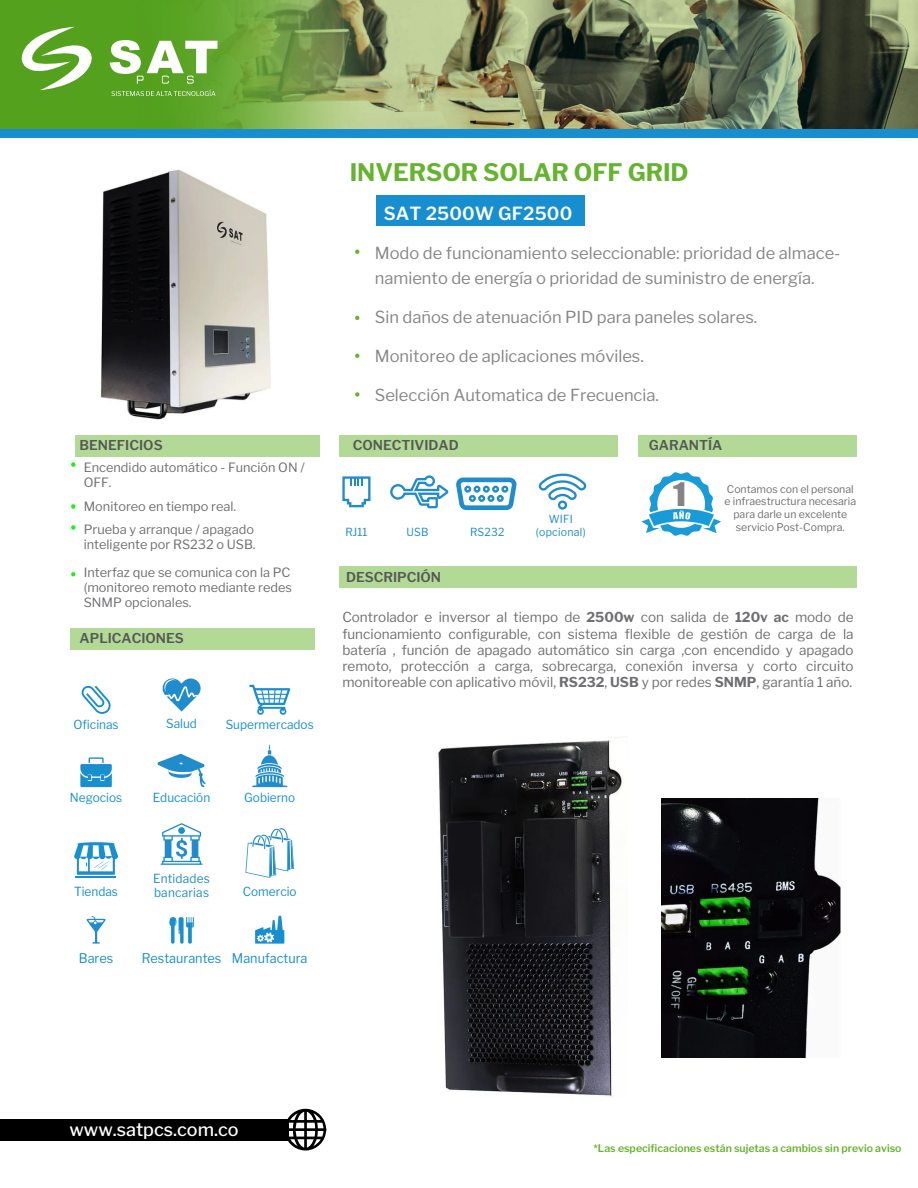
<style>
.page{position:relative;width:918px;height:1188px;background:#fff}
.page>*{position:absolute;margin:0;border:0;box-sizing:border-box;transform-origin:0 0}
.t1{font:29.85px "Impact";color:#848485;scale:1.12 1}
.t2{font:700 24px "Libre Franklin";color:#65b32e}
.t3{font:500 18px "Libre Franklin";color:#fff}
.t4{font:600 18px "Libre Franklin";letter-spacing:.01em;color:#fff}
.t5{font:16.5px/25.5px "Libre Franklin";color:#868686}
.t6{font:13.65px/16.2px "Libre Franklin";color:#6f6f73;text-align:justify}
.t7{font:600 13.5px "Libre Franklin";color:#575756}
.t8{font:13.35px "Libre Franklin";color:#198fcf;scale:.95 1}
.t9{font:12.75px/15.3px "Libre Franklin";color:#6f6f73}
.t10{font:12.45px "Libre Franklin";color:#198fcf;scale:.95 1}
.t11{font:12.45px/14.2px "Libre Franklin";letter-spacing:.02em;color:#218ccc;scale:.95 1}
.t12{font:11.1px "Libre Franklin";letter-spacing:.025em;color:#218ccc;scale:.95 1}
.t13{font:10.65px/12.6px "Libre Franklin";color:#6f6f73;text-align:center}
.t14{font:600 10.5px "Libre Franklin";color:#65b32e}
.s1{font-weight:700}
</style>
<div class="page">
<div style="left:70px;top:628px;width:245px;height:21px;background:#b2d996"></div>
<div style="left:75px;top:435px;width:244px;height:22px;background:#b2d996"></div>
<div style="left:339px;top:566px;width:518px;height:22px;background:#b2d996"></div>
<svg style="left:355px;top:392px;width:4px;height:5px"></svg>
<svg style="left:355px;top:316px;width:4px;height:4px"></svg>
<svg style="left:355px;top:354px;width:4px;height:4px"></svg>
<svg style="left:355px;top:250px;width:4px;height:4px"></svg>
<div style="left:376px;top:196px;width:208px;height:30px;background:#178ecf"></div>
<div style="left:638px;top:435px;width:219px;height:22px;background:#b2d996"></div>
<div style="left:339px;top:435px;width:278px;height:22px;background:#b2d996"></div>
<svg style="left:642px;top:472px;width:79px;height:64px"></svg>
<svg style="left:169px;top:917px;width:25px;height:27px"></svg>
<svg style="left:255px;top:916px;width:29px;height:28px"></svg>
<svg style="left:87px;top:916px;width:19px;height:28px"></svg>
<svg style="left:80px;top:757px;width:32px;height:30px"></svg>
<svg style="left:249px;top:685px;width:41px;height:30px"></svg>
<svg style="left:74px;top:842px;width:44px;height:33px"></svg>
<hr style="left:75px;top:876px;width:41px;height:2px;background:#198fcf">
<svg style="left:252px;top:744px;width:36px;height:43px"></svg>
<svg style="left:158px;top:754px;width:48px;height:33px"></svg>
<svg style="left:81px;top:685px;width:30px;height:29px"></svg>
<svg style="left:161px;top:823px;width:41px;height:42px"></svg>
<svg style="left:162px;top:678px;width:39px;height:34px"></svg>
<svg style="left:245px;top:828px;width:49px;height:50px"></svg>
<div style="left:0;top:1119px;width:288px;height:22px;background:#000"></div>
<svg style="left:287px;top:1109px;width:39px;height:41px"></svg>
<img style="left:0;top:0;width:918px;height:129px">
<svg style="left:17px;top:27px;width:80px;height:63px"></svg>
<svg style="left:110px;top:40px;width:107px;height:44px"></svg>
<svg style="left:111px;top:90px;width:104px;height:6px"></svg>
<div style="left:0;top:129px;width:918px;height:9px;background:#178ecf"></div>
<img style="left:100px;top:169px;width:171px;height:251px">
<svg style="left:342px;top:476px;width:29px;height:32px"></svg>
<svg style="left:390px;top:475px;width:127px;height:35px"></svg>
<div style="left:474px;top:486px;width:7px;height:7px;border:2px solid #218ccc;border-radius:50%"></div>
<div style="left:483px;top:486px;width:7px;height:7px;border:2px solid #218ccc;border-radius:50%"></div>
<div style="left:487px;top:495px;width:7px;height:7px;border:2px solid #218ccc;border-radius:50%"></div>
<div style="left:492px;top:486px;width:7px;height:7px;border:2px solid #218ccc;border-radius:50%"></div>
<div style="left:478px;top:495px;width:7px;height:7px;border:2px solid #218ccc;border-radius:50%"></div>
<div style="left:469px;top:495px;width:7px;height:7px;border:2px solid #218ccc;border-radius:50%"></div>
<div style="left:497px;top:495px;width:7px;height:7px;border:2px solid #218ccc;border-radius:50%"></div>
<div style="left:501px;top:486px;width:7px;height:7px;border:2px solid #218ccc;border-radius:50%"></div>
<div style="left:464px;top:486px;width:7px;height:7px;border:2px solid #218ccc;border-radius:50%"></div>
<svg style="left:538px;top:473px;width:49px;height:28px"></svg>
<div style="left:558px;top:500px;width:9px;height:10px;border:2px solid #218ccc;border-radius:50%"></div>
<img style="left:438px;top:736px;width:189px;height:361px">
<img style="left:662px;top:799px;width:179px;height:259px">
<svg style="left:71px;top:525px;width:4px;height:5px"></svg>
<svg style="left:71px;top:572px;width:4px;height:4px"></svg>
<svg style="left:71px;top:462px;width:4px;height:5px"></svg>
<svg style="left:71px;top:504px;width:4px;height:5px"></svg>
<h2 class="t2" style="left:350px;top:158px;width:340px">INVERSOR SOLAR OFF GRID</h2>
<h3 class="t4" style="left:384px;top:203px;width:190px">SAT 2500W GF2500</h3>
<p class="t5" style="left:375px;top:240px;width:467px">Modo de funcionamiento seleccionable: prioridad de almace&shy;namiento de energía o prioridad de suministro de energía.</p>
<p class="t5" style="left:375px;top:305px;width:384px">Sin daños de atenuación PID para paneles solares.</p>
<p class="t5" style="left:375px;top:344px;width:271px">Monitoreo de aplicaciones móviles.</p>
<p class="t5" style="left:375px;top:383px;width:286px">Selección Automatica de Frecuencia.</p>
<p class="t7" style="left:353px;top:437px;width:108px">CONECTIVIDAD</p>
<p class="t7" style="left:649px;top:437px;width:75px">GARANTÍA</p>
<h1 class="t1" style="left:673px;top:472px;width:13px">1</h1>
<p class="t13" style="left:724px;top:483px;width:133px">Contamos con el personal e infraestructura necesaria para darle un excelente servicio Post-Compra.</p>
<p class="t7" style="left:80px;top:437px;width:85px">BENEFICIOS</p>
<p class="t9" style="left:84px;top:460px;width:223px">Encendido automático - Función ON /<br>OFF.</p>
<p class="t9" style="left:84px;top:499px;width:154px">Monitoreo en tiempo real.</p>
<p class="t12" style="left:549px;top:513px;width:27px">WIFI</p>
<p class="t9" style="left:84px;top:521px;width:172px">Prueba y arranque / apagado</p>
<p class="t12" style="left:536px;top:525px;width:54px">(opcional)</p>
<p class="t9" style="left:84px;top:531px;width:208px;line-height:27.5px">inteligente por RS232 o USB.<br>Interfaz que se comunica con la PC</p>
<p class="t9" style="left:84px;top:580px;width:210px">(monitoreo remoto mediante redes<br>SNMP opcionales.</p>
<p class="t12" style="left:345px;top:525px;width:25px">RJ11</p>
<p class="t12" style="left:406px;top:525px;width:25px">USB</p>
<p class="t12" style="left:470px;top:525px;width:38px">RS232</p>
<p class="t7" style="left:346px;top:569px;width:97px">DESCRIPCIÓN</p>
<p class="t7" style="left:80px;top:630px;width:106px">APLICACIONES</p>
<p class="t10" style="left:74px;top:717px;width:49px">Oficinas</p>
<p class="t10" style="left:166px;top:716px;width:34px">Salud</p>
<p class="t10" style="left:226px;top:717px;width:94px">Supermercados</p>
<p class="t10" style="left:70px;top:790px;width:57px">Negocios</p>
<p class="t10" style="left:74px;top:884px;width:48px">Tiendas</p>
<p class="t10" style="left:153px;top:790px;width:62px">Educación</p>
<p class="t10" style="left:244px;top:790px;width:55px">Gobierno</p>
<p class="t11" style="left:153px;top:871px;width:61px">Entidades bancarias</p>
<p class="t10" style="left:243px;top:884px;width:58px">Comercio</p>
<p class="t8" style="left:79px;top:950px;width:38px">Bares</p>
<p class="t8" style="left:142px;top:950px;width:176px">Restaurantes Manufactura</p>
<p class="t6" style="left:342px;top:609px;width:513px">Controlador e inversor al tiempo de <span class="s1">2500w</span> con salida de <span class="s1">120v ac</span> modo de funcionamiento configurable, con sistema flexible de gestión de carga de la batería , función de apagado automático sin carga ,con encendido y apagado remoto, protección a carga, sobrecarga, conexión inversa y corto circuito monitoreable con aplicativo móvil, <span class="s1">RS232</span>, <span class="s1">USB</span> y por redes <span class="s1">SNMP</span>, garantía 1 año.</p>
<h3 class="t3" style="left:69px;top:1119px;width:171px">www.satpcs.com.co</h3>
<p class="t14" style="left:593px;top:1142px;width:310px">*Las especificaciones están sujetas a cambios sin previo aviso</p>
</div>
